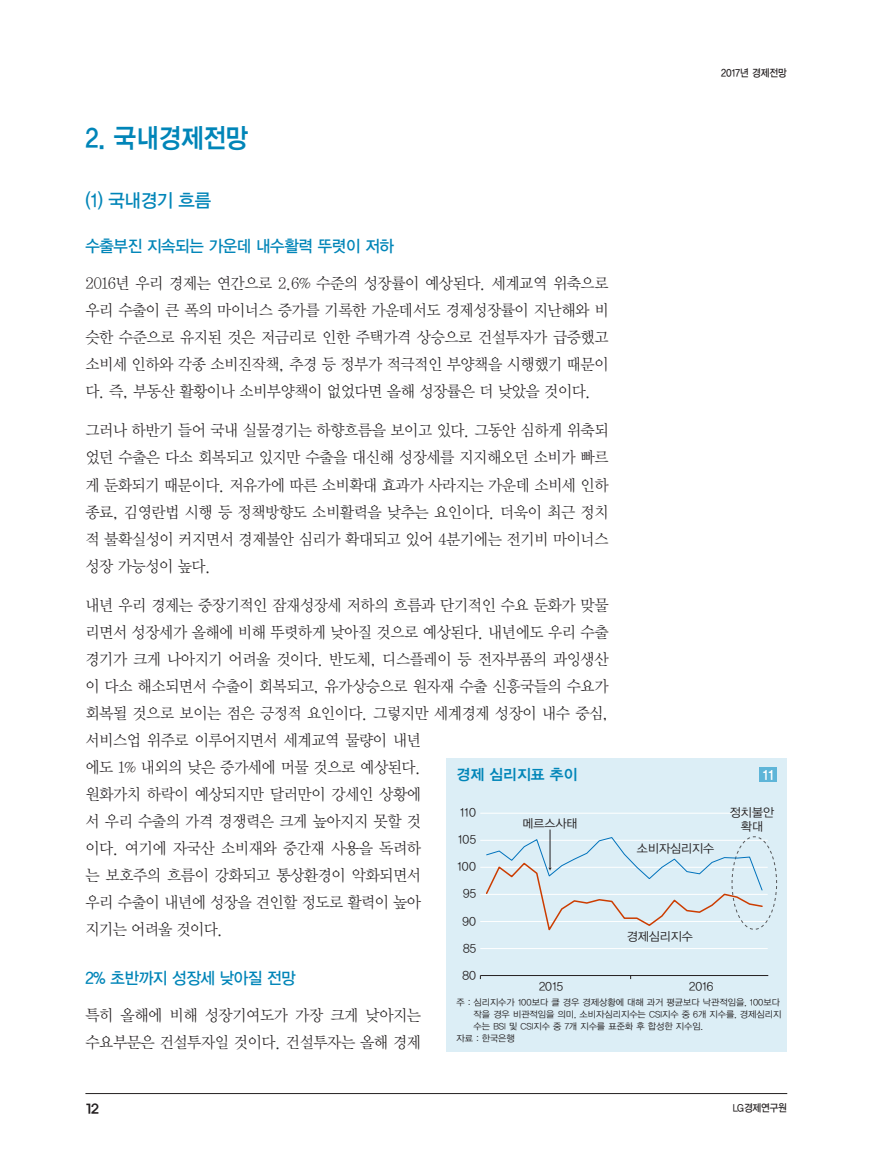
<style>
.page{position:relative;width:872px;height:1157px;background:#fff}
.page>*{position:absolute;margin:0;border:0;box-sizing:border-box;transform-origin:0 0}
._1__큰제목{font:27px "YDVYGO14";color:#0085b8;scale:.9 1}
._2__괄호제목{font:18.75px "YDVYGO13";letter-spacing:-.02em;color:#0085b8;scale:.95 1}
._3__원제목{font:16.5px "YDVYGO13";letter-spacing:-.02em;color:#0085b8;scale:.95 1}
._3__본문1{font:15.9px/27px "YDVY Mj O12";letter-spacing:-.03em;color:#231f20;text-align:justify;scale:.95 1}
._8__표_제목{font:15px "YDVYGO14";color:#0085b8}
.t1{font:13.5px "YDV Yhead M";color:#231f20}
.t2{font:13.5px "YDVYGO14";color:#fff}
.t3{font:12px/14.4px "YDVYGO12";color:#231f20;text-align:center}
.t4{font:10.5px "YDVYGO13";color:#231f20;scale:.9 1}
._0__주_자료{font:9px/12px "YDVYGO12";color:#231f20}
</style>
<div class="page">
<hr style="left:85px;top:1093px;width:702px;height:1px;background:#231f20">
<div style="left:446px;top:758px;width:341px;height:293px;background:#dceef6"></div>
<hr style="left:480px;top:813px;width:287px;height:1px;background:#fff">
<hr style="left:480px;top:840px;width:287px;height:1px;background:#fff">
<hr style="left:480px;top:867px;width:287px;height:1px;background:#fff">
<hr style="left:480px;top:894px;width:287px;height:1px;background:#fff">
<hr style="left:480px;top:921px;width:287px;height:1px;background:#fff">
<hr style="left:480px;top:948px;width:287px;height:1px;background:#fff">
<hr style="left:480px;top:975px;width:288px;height:1px;background:#231f20">
<hr style="left:550px;top:829px;width:1px;height:39px;background:#231f20">
<svg style="left:486px;top:836px;width:277px;height:95px"></svg>
<div style="left:760px;top:767px;width:17px;height:15px;background:#5eb5d8"></div>
<p class="_1__큰제목" style="left:85px;top:119px;width:182px">2. 국내경제전망</p>
<p class="t4" style="left:721px;top:66px;width:74px">2017년 경제전망</p>
<p class="_2__괄호제목" style="left:85px;top:188px;width:134px">(1) 국내경기 흐름</p>
<p class="_3__원제목" style="left:85px;top:234px;width:326px">수출부진 지속되는 가운데 내수활력 뚜렷이 저하</p>
<p class="_3__본문1" style="left:85px;top:268px;width:552px">2016년 우리 경제는 연간으로 2.6% 수준의 성장률이 예상된다. 세계교역 위축으로 우리 수출이 큰 폭의 마이너스 증가를 기록한 가운데서도 경제성장률이 지난해와 비 슷한 수준으로 유지된 것은 저금리로 인한 주택가격 상승으로 건설투자가 급증했고 소비세 인하와 각종 소비진작책, 추경 등 정부가 적극적인 부양책을 시행했기 때문이 다. 즉, 부동산 활황이나 소비부양책이 없었다면 올해 성장률은 더 낮았을 것이다.</p>
<p class="_3__본문1" style="left:85px;top:416px;width:552px">그러나 하반기 들어 국내 실물경기는 하향흐름을 보이고 있다. 그동안 심하게 위축되 었던 수출은 다소 회복되고 있지만 수출을 대신해 성장세를 지지해오던 소비가 빠르 게 둔화되기 때문이다. 저유가에 따른 소비확대 효과가 사라지는 가운데 소비세 인하 종료, 김영란법 시행 등 정책방향도 소비활력을 낮추는 요인이다. 더욱이 최근 정치 적 불확실성이 커지면서 경제불안 심리가 확대되고 있어 4분기에는 전기비 마이너스 성장 가능성이 높다.</p>
<p class="_3__본문1" style="left:85px;top:591px;width:552px;text-align:left">내년 우리 경제는 중장기적인 잠재성장세 저하의 흐름과 단기적인 수요 둔화가 맞물 리면서 성장세가 올해에 비해 뚜렷하게 낮아질 것으로 예상된다. 내년에도 우리 수출 경기가 크게 나아지기 어려울 것이다. 반도체, 디스플레이 등 전자부품의 과잉생산 이 다소 해소되면서 수출이 회복되고, 유가상승으로 원자재 수출 신흥국들의 수요가 회복될 것으로 보이는 점은 긍정적 요인이다. 그렇지만 세계경제 성장이 내수 중심, 서비스업 위주로 이루어지면서 세계교역 물량이 내년<br>에도 1% 내외의 낮은 증가세에 머물 것으로 예상된다.<br>원화가치 하락이 예상되지만 달러만이 강세인 상황에<br>서 우리 수출의 가격 경쟁력은 크게 높아지지 못할 것<br>이다. 여기에 자국산 소비재와 중간재 사용을 독려하<br>는 보호주의 흐름이 강화되고 통상환경이 악화되면서<br>우리 수출이 내년에 성장을 견인할 정도로 활력이 높아<br>지기는 어려울 것이다.</p>
<p class="_3__원제목" style="left:85px;top:967px;width:223px">2% 초반까지 성장세 낮아질 전망</p>
<p class="_3__본문1" style="left:85px;top:1001px;width:355px">특히 올해에 비해 성장기여도가 가장 크게 낮아지는 수요부문은 건설투자일 것이다. 건설투자는 올해 경제</p>
<p class="_8__표_제목" style="left:456px;top:765px;width:122px">경제 심리지표 추이</p>
<p class="t2" style="left:763px;top:766px;width:12px">11</p>
<p class="t3" style="left:730px;top:804px;width:46px">정치불안 확대</p>
<p class="t3" style="left:460px;top:804px;width:17px">110</p>
<p class="t3" style="left:522px;top:815px;width:57px">메르스사태</p>
<p class="t3" style="left:458px;top:831px;width:19px">105</p>
<p class="t3" style="left:637px;top:840px;width:79px">소비자심리지수</p>
<p class="t3" style="left:457px;top:858px;width:20px">100</p>
<p class="t3" style="left:463px;top:886px;width:14px">95</p>
<p class="t3" style="left:462px;top:913px;width:15px">90</p>
<p class="t3" style="left:626px;top:928px;width:68px">경제심리지수</p>
<p class="t3" style="left:463px;top:940px;width:14px">85</p>
<p class="t3" style="left:462px;top:967px;width:15px">80</p>
<p class="t3" style="left:539px;top:978px;width:25px">2015</p>
<p class="t3" style="left:689px;top:978px;width:26px">2016</p>
<p class="_0__주_자료" style="left:473px;top:995px;width:309px;text-indent:-17px">주 : 심리지수가 100보다 클 경우 경제상황에 대해 과거 평균보다 낙관적임을, 100보다 작을 경우 비관적임을 의미, 소비자심리지수는 CSI지수 중 6개 지수를, 경제심리지 수는 BSI 및 CSI지수 중 7개 지수를 표준화 후 합성한 지수임.</p>
<p class="_0__주_자료" style="left:456px;top:1031px;width:60px">자료 : 한국은행</p>
<p class="t1" style="left:85px;top:1102px;width:15px">12</p>
<p class="t4" style="left:733px;top:1101px;width:61px">LG경제연구원</p>
</div>
